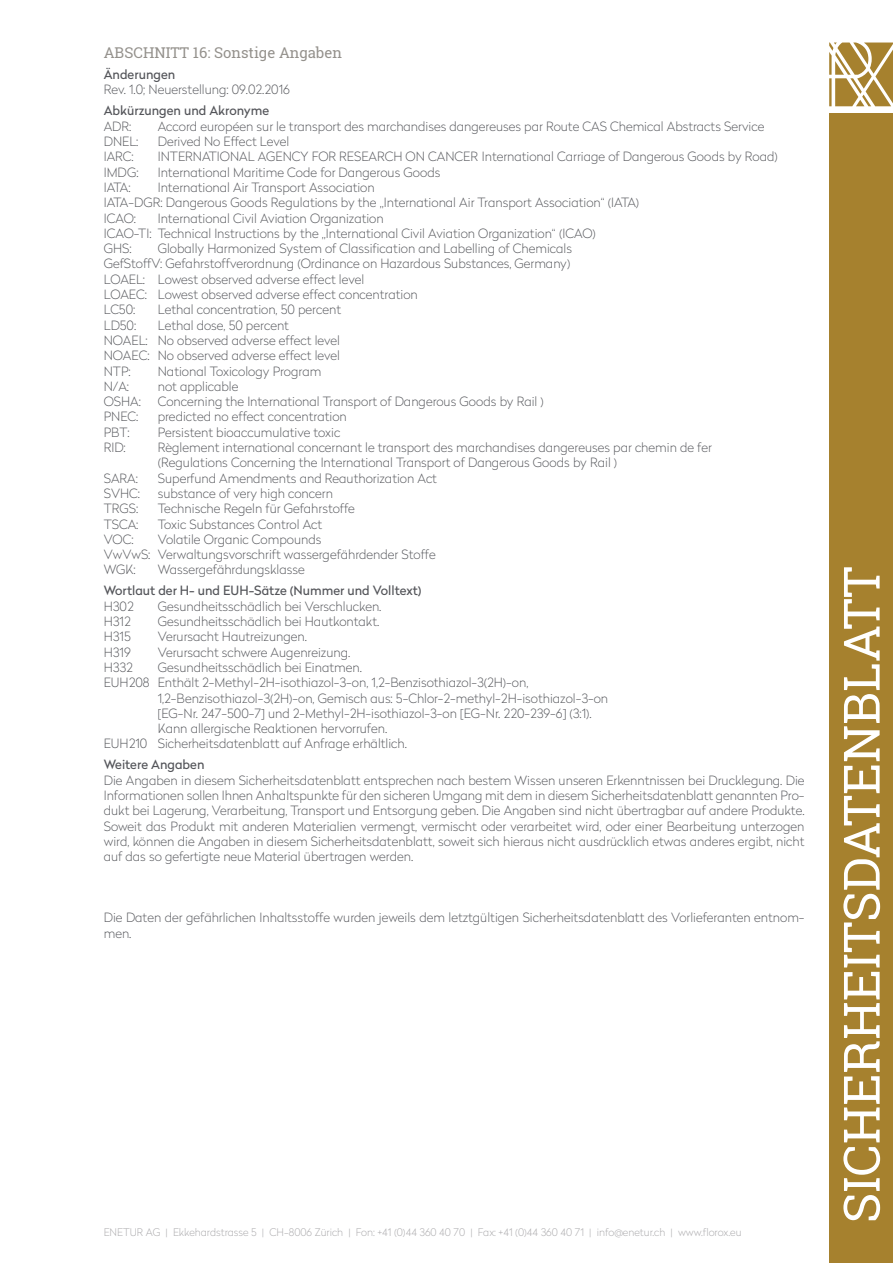
<style>
.page{position:relative;width:893px;height:1263px;background:#fff}
.page>*{position:absolute;margin:0;border:0;box-sizing:border-box;transform-origin:0 0}
.t1{font:50.1px "Roboto Slab";color:#fff}
.t2{font:14.85px "Roboto Slab";color:#94918c}
.t3{font:100 12.75px/15.3px "Radikal";color:#54555a}
.t4{font:12.75px "Radikal";color:#54555a}
.t5{font:100 10.5px "Radikal";color:#a9a8aa}
</style>
<div class="page">
<svg style="left:829px;top:43px;width:64px;height:63px"></svg>
<div style="left:829px;top:114px;width:64px;height:1149px;background:#a6812e"></div>
<p class="t2" style="left:104px;top:43px;width:240px">ABSCHNITT 16: Sonstige Angaben</p>
<p class="t4" style="left:104px;top:65px;width:73px">Änderungen</p>
<p class="t3" style="left:104px;top:82px;width:188px">Rev. 1.0; Neuerstellung: 09.02.2016</p>
<p class="t4" style="left:104px;top:102px;width:167px">Abkürzungen und Akronyme</p>
<p class="t3" style="left:104px;top:118px;width:29px">ADR:</p>
<p class="t3" style="left:158px;top:118px;width:608px">Accord européen sur le transport des marchandises dangereuses par Route CAS Chemical Abstracts Service</p>
<p class="t3" style="left:104px;top:133px;width:36px">DNEL:</p>
<p class="t3" style="left:158px;top:133px;width:133px">Derived No Effect Level</p>
<p class="t3" style="left:104px;top:149px;width:32px">IARC:</p>
<p class="t3" style="left:158px;top:149px;width:622px">INTERNATIONAL AGENCY FOR RESEARCH ON CANCER International Carriage of Dangerous Goods by Road)</p>
<p class="t3" style="left:104px;top:164px;width:36px">IMDG:</p>
<p class="t3" style="left:158px;top:164px;width:284px">International Maritime Code for Dangerous Goods</p>
<p class="t3" style="left:104px;top:179px;width:28px">IATA:</p>
<p class="t3" style="left:104px;top:179px;width:537px;text-indent:54px">International Air Transport Association<br>IATA-DGR: Dangerous Goods Regulations by the „International Air Transport Association“ (IATA)<br>ICAO:</p>
<p class="t3" style="left:104px;top:210px;width:494px;text-indent:54px">International Civil Aviation Organization<br>ICAO-TI: Technical Instructions by the „International Civil Aviation Organization“ (ICAO)<br>GHS:</p>
<p class="t3" style="left:104px;top:240px;width:470px;text-indent:54px">Globally Harmonized System of Classification and Labelling of Chemicals GefStoffV: Gefahrstoffverordnung (Ordinance on Hazardous Substances, Germany)<br>LOAEL: Lowest observed adverse effect level<br>LOAEC: Lowest observed adverse effect concentration<br>LC50:</p>
<p class="t3" style="left:158px;top:302px;width:185px">Lethal concentration, 50 percent</p>
<p class="t3" style="left:104px;top:317px;width:238px;text-indent:54px">Lethal dose, 50 percent<br>NOAEL: No observed adverse effect level<br>NOAEC: No observed adverse effect level<br>NTP:</p>
<p class="t3" style="left:104px;top:317px;width:34px">LD50:</p>
<p class="t3" style="left:158px;top:363px;width:165px">National Toxicology Program</p>
<p class="t3" style="left:104px;top:378px;width:27px">N/A:</p>
<p class="t3" style="left:158px;top:378px;width:82px">not applicable</p>
<p class="t3" style="left:104px;top:393px;width:39px">OSHA:</p>
<p class="t3" style="left:158px;top:393px;width:388px">Concerning the International Transport of Dangerous Goods by Rail )</p>
<p class="t3" style="left:104px;top:409px;width:36px">PNEC:</p>
<p class="t3" style="left:158px;top:409px;width:190px">predicted no effect concentration</p>
<p class="t3" style="left:104px;top:424px;width:28px">PBT:</p>
<p class="t3" style="left:158px;top:424px;width:184px">Persistent bioaccumulative toxic</p>
<p class="t3" style="left:104px;top:439px;width:24px">RID:</p>
<p class="t3" style="left:158px;top:439px;width:556px">Règlement international concernant le transport des marchandises dangereuses par chemin de fer (Regulations Concerning the International Transport of Dangerous Goods by Rail )</p>
<p class="t3" style="left:104px;top:470px;width:36px">SARA:</p>
<p class="t3" style="left:158px;top:470px;width:281px">Superfund Amendments and Reauthorization Act</p>
<p class="t3" style="left:104px;top:485px;width:38px">SVHC:</p>
<p class="t3" style="left:158px;top:485px;width:177px">substance of very high concern</p>
<p class="t3" style="left:104px;top:501px;width:36px">TRGS:</p>
<p class="t3" style="left:158px;top:501px;width:199px">Technische Regeln für Gefahrstoffe</p>
<p class="t3" style="left:104px;top:516px;width:36px">TSCA:</p>
<p class="t3" style="left:158px;top:516px;width:166px">Toxic Substances Control Act</p>
<p class="t3" style="left:104px;top:531px;width:32px">VOC:</p>
<p class="t3" style="left:104px;top:531px;width:333px;text-indent:54px">Volatile Organic Compounds<br>VwVwS: Verwaltungsvorschrift wassergefährdender Stoffe<br>WGK:</p>
<p class="t3" style="left:158px;top:562px;width:149px">Wassergefährdungsklasse</p>
<p class="t4" style="left:104px;top:582px;width:319px">Wortlaut der H- und EUH-Sätze (Nummer und Volltext)</p>
<p class="t3" style="left:104px;top:598px;width:31px">H302</p>
<p class="t3" style="left:158px;top:598px;width:225px">Gesundheitsschädlich bei Verschlucken.</p>
<p class="t3" style="left:104px;top:613px;width:28px">H312</p>
<p class="t3" style="left:158px;top:613px;width:223px">Gesundheitsschädlich bei Hautkontakt.</p>
<p class="t3" style="left:104px;top:629px;width:29px">H315</p>
<p class="t3" style="left:158px;top:629px;width:151px">Verursacht Hautreizungen.</p>
<p class="t3" style="left:104px;top:644px;width:29px">H319</p>
<p class="t3" style="left:158px;top:644px;width:194px">Verursacht schwere Augenreizung.</p>
<p class="t3" style="left:104px;top:659px;width:31px">H332</p>
<p class="t3" style="left:158px;top:659px;width:206px">Gesundheitsschädlich bei Einatmen.</p>
<p class="t3" style="left:104px;top:675px;width:426px">EUH208 Enthält 2-Methyl-2H-isothiazol-3-on, 1,2-Benzisothiazol-3(2H)-on,</p>
<p class="t3" style="left:158px;top:690px;width:452px">1,2-Benzisothiazol-3(2H)-on, Gemisch aus: 5-Chlor-2-methyl-2H-isothiazol-3-on</p>
<p class="t3" style="left:158px;top:705px;width:435px">[EG-Nr. 247-500-7] und 2-Methyl-2H-isothiazol-3-on [EG-Nr. 220-239-6] (3:1).</p>
<p class="t3" style="left:158px;top:720px;width:231px">Kann allergische Reaktionen hervorrufen.</p>
<p class="t3" style="left:104px;top:736px;width:305px">EUH210 Sicherheitsdatenblatt auf Anfrage erhältlich.</p>
<p class="t4" style="left:104px;top:756px;width:102px">Weitere Angaben</p>
<p class="t3" style="left:104px;top:772px;width:702px;text-align:justify">Die Angaben in diesem Sicherheitsdatenblatt entsprechen nach bestem Wissen unseren Erkenntnissen bei Drucklegung. Die Informationen sollen Ihnen Anhaltspunkte für den sicheren Umgang mit dem in diesem Sicherheitsdatenblatt genannten Pro&shy;dukt bei Lagerung, Verarbeitung, Transport und Entsorgung geben. Die Angaben sind nicht übertragbar auf andere Produkte.<br>Soweit das Produkt mit anderen Materialien vermengt, vermischt oder verarbeitet wird, oder einer Bearbeitung unterzogen wird, können die Angaben in diesem Sicherheitsdatenblatt, soweit sich hieraus nicht ausdrücklich etwas anderes ergibt, nicht auf das so gefertigte neue Material übertragen werden.</p>
<p class="t3" style="left:104px;top:910px;width:702px">Die Daten der gefährlichen Inhaltsstoffe wurden jeweils dem letztgültigen Sicherheitsdatenblatt des Vorlieferanten entnom&shy;men.</p>
<p class="t5" style="left:104px;top:1225px;width:639px">ENETUR AG | Ekkehardstrasse 5 | CH-8006 Zürich | Fon: +41 (0)44 360 40 70 | Fax: +41 (0)44 360 40 71 | info@enetur.ch | www.florox.eu</p>
<h1 class="t1" style="left:827px;top:1223px;width:658px;rotate:-90deg">SICHERHEITSDATENBLATT</h1>
</div>
